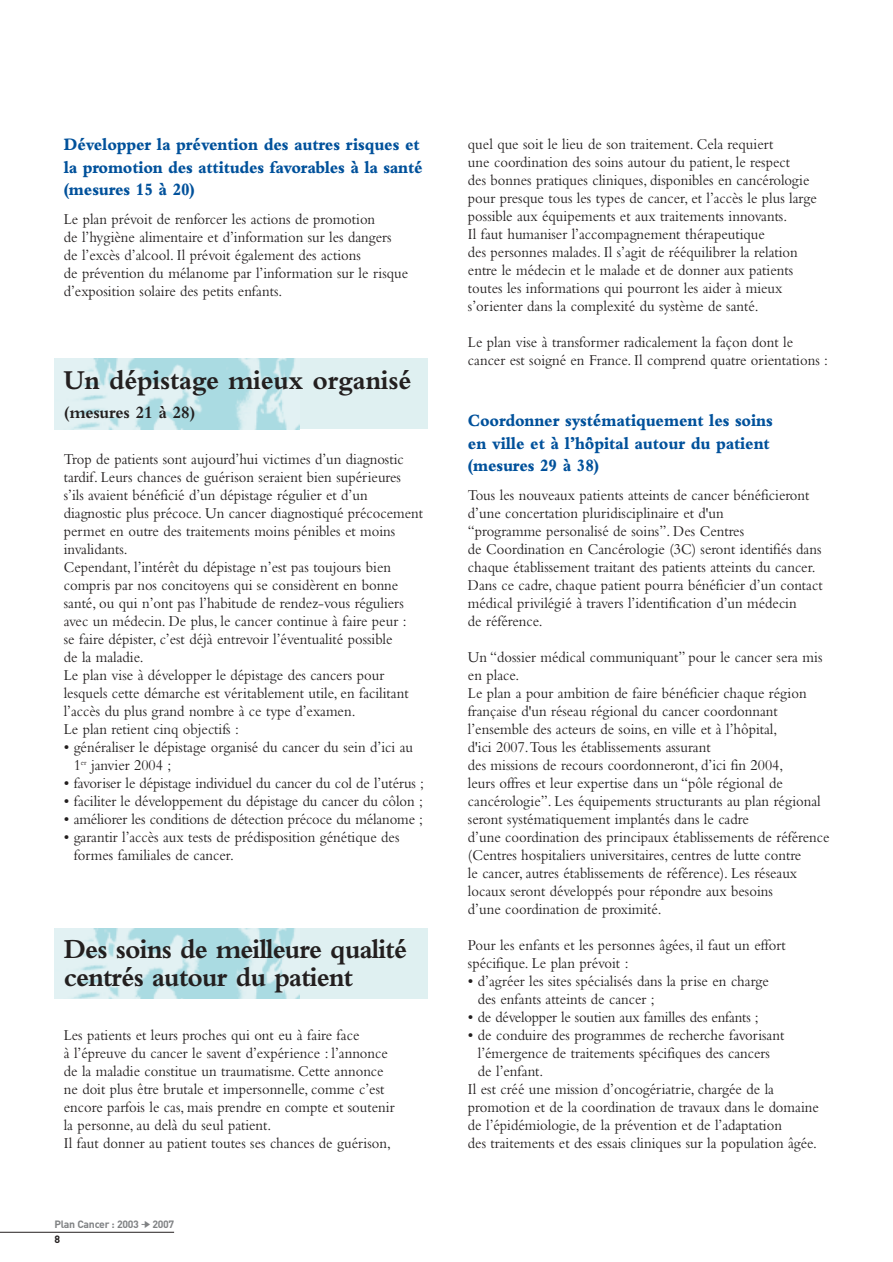
<style>
.page{position:relative;width:893px;height:1262px;background:#fff}
.page>*{position:absolute;margin:0;border:0;box-sizing:border-box;transform-origin:0 0}
.t1{font:700 28.5px/28.5px "Bembo";letter-spacing:-.03em;color:#231f1f;scale:.95 1}
.t2{font:700 28.5px "Bembo";letter-spacing:-.01em;color:#231f1f;scale:.95 1}
.t3{font:800 18px/22.5px "Bembo";letter-spacing:-.01em;color:#00519b;scale:.9 1}
.t4{font:700 18px "Bembo";letter-spacing:-.01em;color:#231f1f;scale:.95 1}
.t5{font:15.75px/18px "Bembo";color:#231f1f;scale:.93 1}
.t6{font:15.75px/18px "Bembo";color:#231f1f}
.t7{font:700 10.5px/15px "DIN";letter-spacing:-.025em;color:#808284}
.s1{color:#231f1f}
</style>
<div class="page">
<div style="left:54px;top:359px;width:373px;height:70px;background:#dff0f1"></div>
<img style="left:74px;top:359px;width:226px;height:70px">
<div style="left:54px;top:928px;width:373px;height:71px;background:#dff0f1"></div>
<img style="left:74px;top:928px;width:226px;height:71px">
<hr style="left:0;top:1232px;width:174px;height:1px;background:#231f1f">
<p class="t3" style="left:64px;top:135px;width:400px">Développer la prévention des autres risques et la promotion des attitudes favorables à la santé (mesures 15 à 20)</p>
<p class="t5" style="left:64px;top:211px;width:372px">Le plan prévoit de renforcer les actions de promotion<br>de l’hygiène alimentaire et d’information sur les dangers de l’excès d’alcool. Il prévoit également des actions<br>de prévention du mélanome par l’information sur le risque d’exposition solaire des petits enfants.</p>
<h1 class="t2" style="left:64px;top:370px;width:367px">Un dépistage mieux organisé</h1>
<p class="t4" style="left:64px;top:405px;width:140px">(mesures 21 à 28)</p>
<p class="t5" style="left:64px;top:451px;width:388px">Trop de patients sont aujourd’hui victimes d’un diagnostic tardif. Leurs chances de guérison seraient bien supérieures s’ils avaient bénéficié d’un dépistage régulier et d’un diagnostic plus précoce. Un cancer diagnostiqué précocement permet en outre des traitements moins pénibles et moins invalidants.<br>Cependant, l’intérêt du dépistage n’est pas toujours bien compris par nos concitoyens qui se considèrent en bonne santé, ou qui n’ont pas l’habitude de rendez-vous réguliers avec un médecin. De plus, le cancer continue à faire peur :<br>se faire dépister, c’est déjà entrevoir l’éventualité possible<br>de la maladie.<br>Le plan vise à développer le dépistage des cancers pour lesquels cette démarche est véritablement utile, en facilitant l’accès du plus grand nombre à ce type d’examen.<br>Le plan retient cinq objectifs :</p>
<p class="t6" style="left:74px;top:739px;width:341px;text-indent:-10px">• généraliser le dépistage organisé du cancer du sein d’ici au<br>1<sup>er</sup> janvier 2004 ;</p>
<p class="t6" style="left:64px;top:775px;width:362px">• favoriser le dépistage individuel du cancer du col de l’utérus ;</p>
<p class="t6" style="left:64px;top:793px;width:360px">• faciliter le développement du dépistage du cancer du côlon ;</p>
<p class="t6" style="left:64px;top:811px;width:361px">• améliorer les conditions de détection précoce du mélanome ;</p>
<p class="t6" style="left:74px;top:829px;width:327px;text-indent:-10px">• garantir l’accès aux tests de prédisposition génétique des formes familiales de cancer.</p>
<h1 class="t1" style="left:64px;top:937px;width:363px">Des soins de meilleure qualité centrés autour du patient</h1>
<p class="t5" style="left:64px;top:1027px;width:357px">Les patients et leurs proches qui ont eu à faire face<br>à l’épreuve du cancer le savent d’expérience : l’annonce de la maladie constitue un traumatisme. Cette annonce ne doit plus être brutale et impersonnelle, comme c’est encore parfois le cas, mais prendre en compte et soutenir la personne, au delà du seul patient.<br>Il faut donner au patient toutes ses chances de guérison,</p>
<p class="t7" style="left:55px;top:1218px;width:121px">Plan Cancer : 2003 ➔ 2007<br><span class="s1">8</span></p>
<p class="t5" style="left:468px;top:136px;width:376px">quel que soit le lieu de son traitement. Cela requiert<br>une coordination des soins autour du patient, le respect<br>des bonnes pratiques cliniques, disponibles en cancérologie pour presque tous les types de cancer, et l’accès le plus large possible aux équipements et aux traitements innovants.<br>Il faut humaniser l’accompagnement thérapeutique<br>des personnes malades. Il s’agit de rééquilibrer la relation entre le médecin et le malade et de donner aux patients toutes les informations qui pourront les aider à mieux s’orienter dans la complexité du système de santé.</p>
<p class="t5" style="left:468px;top:334px;width:389px">Le plan vise à transformer radicalement la façon dont le cancer est soigné en France. Il comprend quatre orientations :</p>
<p class="t3" style="left:468px;top:411px;width:340px">Coordonner systématiquement les soins en ville et à l’hôpital autour du patient (mesures 29 à 38)</p>
<p class="t5" style="left:468px;top:487px;width:383px">Tous les nouveaux patients atteints de cancer bénéficieront d’une concertation pluridisciplinaire et d'un<br>“programme personalisé de soins”. Des Centres<br>de Coordination en Cancérologie (3C) seront identifiés dans chaque établissement traitant des patients atteints du cancer.<br>Dans ce cadre, chaque patient pourra bénéficier d’un contact médical privilégié à travers l’identification d’un médecin<br>de référence.</p>
<p class="t5" style="left:468px;top:649px;width:390px">Un “dossier médical communiquant” pour le cancer sera mis en place.<br>Le plan a pour ambition de faire bénéficier chaque région française d'un réseau régional du cancer coordonnant l’ensemble des acteurs de soins, en ville et à l’hôpital,<br>d'ici 2007.Tous les établissements assurant<br>des missions de recours coordonneront, d’ici fin 2004,<br>leurs offres et leur expertise dans un “pôle régional de cancérologie”. Les équipements structurants au plan régional seront systématiquement implantés dans le cadre<br>d’une coordination des principaux établissements de référence (Centres hospitaliers universitaires, centres de lutte contre<br>le cancer, autres établissements de référence). Les réseaux locaux seront développés pour répondre aux besoins<br>d’une coordination de proximité.</p>
<p class="t5" style="left:468px;top:937px;width:343px">Pour les enfants et les personnes âgées, il faut un effort spécifique. Le plan prévoit :</p>
<p class="t6" style="left:478px;top:973px;width:292px;text-indent:-10px">• d’agréer les sites spécialisés dans la prise en charge des enfants atteints de cancer ;</p>
<p class="t6" style="left:468px;top:1009px;width:292px">• de développer le soutien aux familles des enfants ;</p>
<p class="t6" style="left:468px;top:1027px;width:318px">• de conduire des programmes de recherche favorisant</p>
<p class="t5" style="left:478px;top:1045px;width:315px">l’émergence de traitements spécifiques des cancers</p>
<p class="t5" style="left:478px;top:1063px;width:72px">de l’enfant.</p>
<p class="t5" style="left:468px;top:1081px;width:330px">Il est créé une mission d’oncogériatrie, chargée de la</p>
<p class="t5" style="left:468px;top:1099px;width:379px">promotion et de la coordination de travaux dans le domaine</p>
<p class="t5" style="left:468px;top:1117px;width:339px">de l’épidémiologie, de la prévention et de l’adaptation</p>
<p class="t5" style="left:468px;top:1135px;width:377px">des traitements et des essais cliniques sur la population âgée.</p>
</div>
